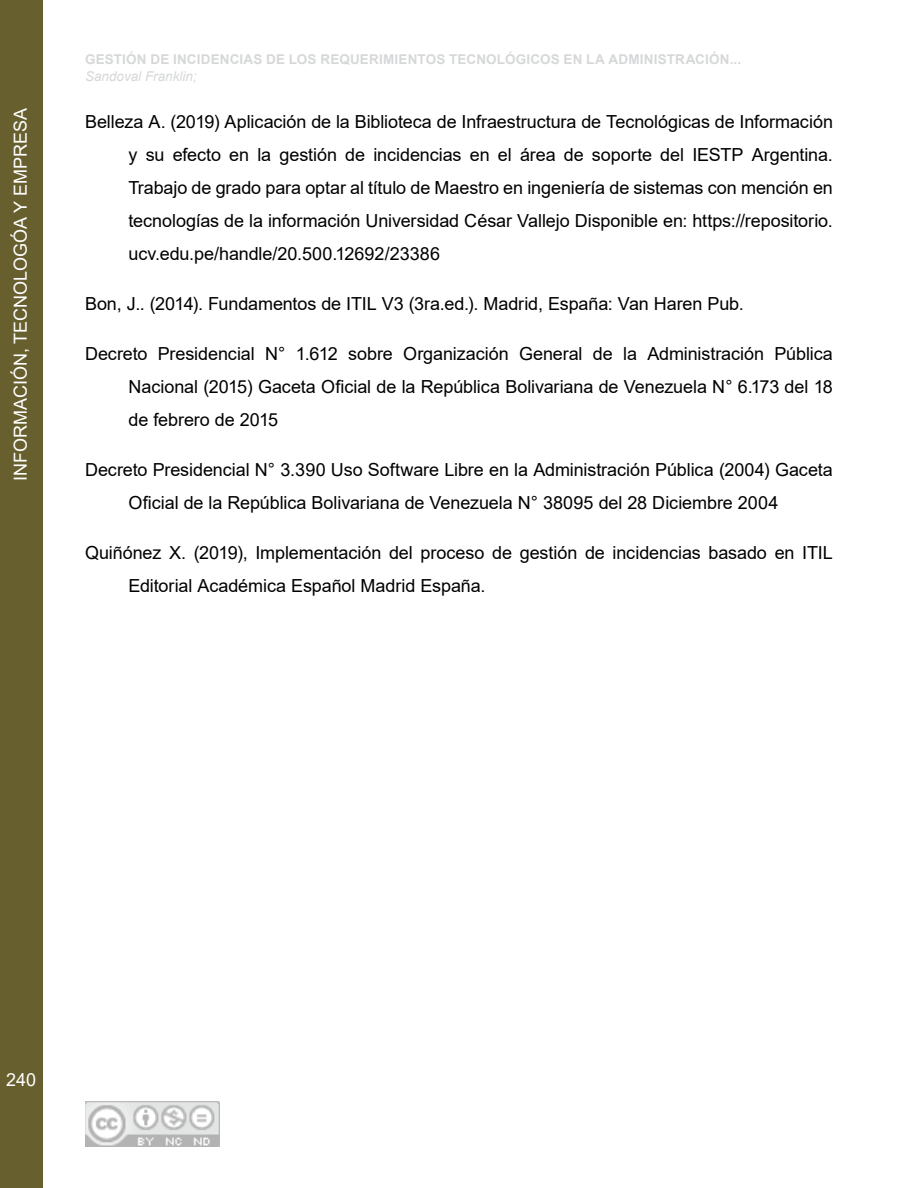
<style>
.page{position:relative;width:918px;height:1188px;background:#fff}
.page>*{position:absolute;margin:0;border:0;box-sizing:border-box;transform-origin:0 0}
.t1{font:18px/33px "Arial";letter-spacing:-.005em;color:#000;text-align:justify}
.t2{font:18px "Arial";color:#fff}
.t3{font:700 13.5px "Arial";letter-spacing:.01em;color:#d1d3d4}
.t4{font:italic 13.5px "Arial";color:#d1d3d4}
</style>
<div class="page">
<div style="left:0;top:0;width:42px;height:1188px;background:#675f2e"></div>
<img style="left:85px;top:1101px;width:134px;height:46px">
<p class="t2" style="left:8px;top:481px;width:375px;rotate:-90deg">INFORMACIÓN, TECNOLOGÓA Y EMPRESA</p>
<p class="t3" style="left:85px;top:49px;width:658px">GESTIÓN DE INCIDENCIAS DE LOS REQUERIMIENTOS TECNOLÓGICOS EN LA ADMINISTRACIÓN...</p>
<p class="t4" style="left:85px;top:67px;width:113px">Sandoval Franklin;</p>
<p class="t1" style="left:129px;top:105px;width:706px;text-indent:-44px">Belleza A. (2019) Aplicación de la Biblioteca de Infraestructura de Tecnológicas de Información y su efecto en la gestión de incidencias en el área de soporte del IESTP Argentina.<br>Trabajo de grado para optar al título de Maestro en ingeniería de sistemas con mención en tecnologías de la información Universidad César Vallejo Disponible en: https://repositorio. ucv.edu.pe/handle/20.500.12692/23386</p>
<p class="t1" style="left:85px;top:287px;width:660px">Bon, J.. (2014). Fundamentos de ITIL V3 (3ra.ed.). Madrid, España: Van Haren Pub.</p>
<p class="t1" style="left:129px;top:337px;width:706px;text-indent:-44px">Decreto Presidencial N° 1.612 sobre Organización General de la Administración Pública Nacional (2015) Gaceta Oficial de la República Bolivariana de Venezuela N° 6.173 del 18 de febrero de 2015</p>
<p class="t1" style="left:129px;top:453px;width:706px;text-indent:-44px">Decreto Presidencial N° 3.390 Uso Software Libre en la Administración Pública (2004) Gaceta<br>Oficial de la República Bolivariana de Venezuela N° 38095 del 28 Diciembre 2004</p>
<p class="t1" style="left:129px;top:536px;width:706px;text-indent:-44px">Quiñónez X. (2019), Implementación del proceso de gestión de incidencias basado en ITIL<br>Editorial Académica Español Madrid España.</p>
<p class="t2" style="left:6px;top:1068px;width:32px">240</p>
</div>
